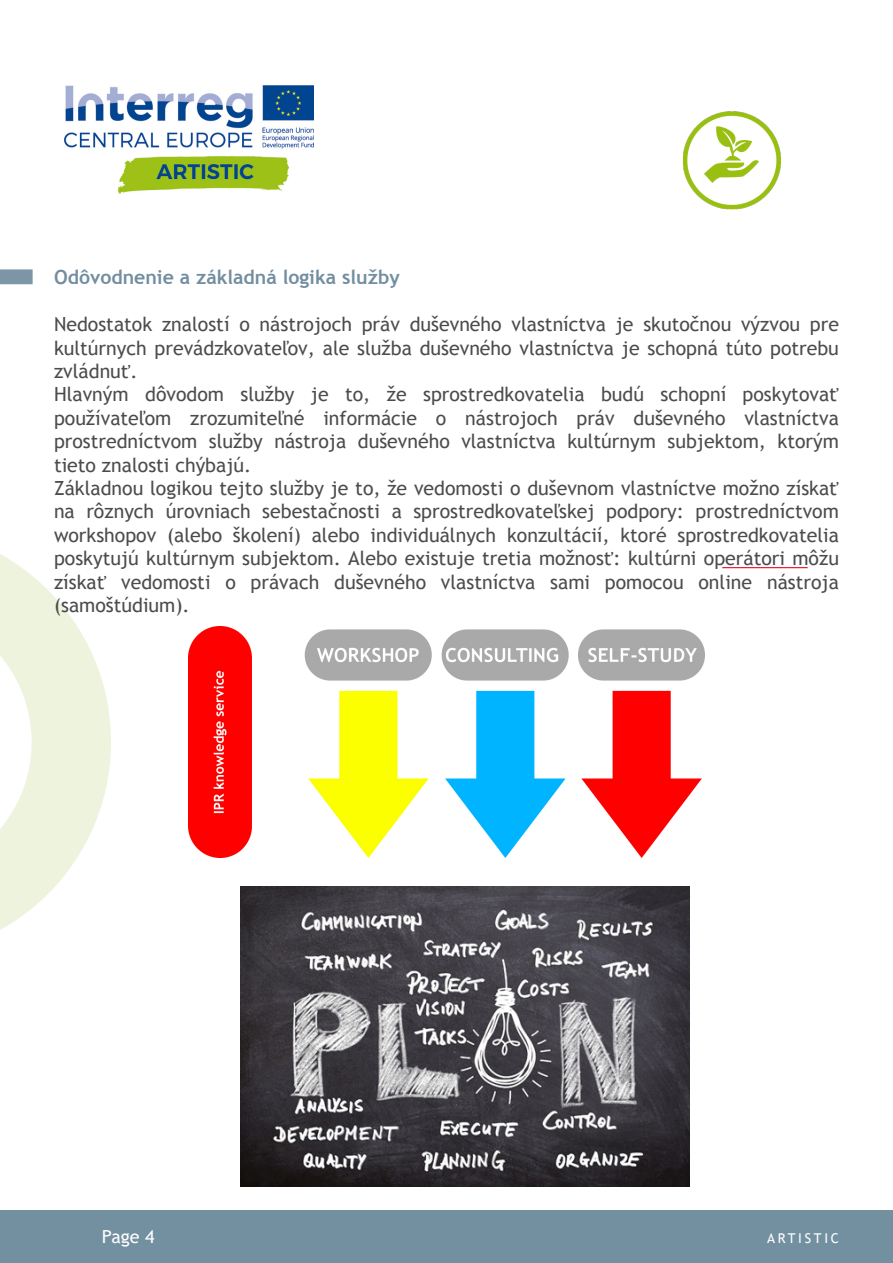
<style>
.page{position:relative;width:893px;height:1263px;background:#fff}
.page>*{position:absolute;margin:0;border:0;box-sizing:border-box;transform-origin:0 0}
.t1{font:19.5px/23.4px "Trebuchet MS";color:#4b4c4d}
.t2{font:700 19.5px "Trebuchet MS";color:#738ea0}
.t3{font:18px "Trebuchet MS";color:#fff}
.t4{font:13.5px "Trebuchet MS";letter-spacing:.2em;color:#fff}
</style>
<div class="page">
<div style="left:0;top:1210px;width:893px;height:53px;background:#7390a1"></div>
<img style="left:65px;top:86px;width:248px;height:107px">
<img style="left:682px;top:111px;width:99px;height:99px">
<img style="left:0;top:554px;width:111px;height:376px">
<hr style="left:722px;top:567px;width:86px;height:1px;background:#ed1a3b">
<img style="left:188px;top:627px;width:517px;height:230px">
<img style="left:240px;top:887px;width:449px;height:299px">
<img style="left:0;top:270px;width:33px;height:15px">
<p class="t2" style="left:54px;top:265px;width:347px">Odôvodnenie a základná logika služby</p>
<p class="t1" style="left:54px;top:313px;width:786px">Nedostatok znalostí o nástrojoch práv duševného vlastníctva je skutočnou výzvou pre kultúrnych prevádzkovateľov, ale služba duševného vlastníctva je schopná túto potrebu zvládnuť.<br>Hlavným dôvodom služby je to, že sprostredkovatelia budú schopní poskytovať používateľom zrozumiteľné informácie o nástrojoch práv duševného vlastníctva prostredníctvom služby nástroja duševného vlastníctva kultúrnym subjektom, ktorým tieto znalosti chýbajú.<br>Základnou logikou tejto služby je to, že vedomosti o duševnom vlastníctve možno získať na rôznych úrovniach sebestačnosti a sprostredkovateľskej podpory: prostredníctvom workshopov (alebo školení) alebo individuálnych konzultácií, ktoré sprostredkovatelia poskytujú kultúrnym subjektom. Alebo existuje tretia možnosť: kultúrni operátori môžu získať vedomosti o právach duševného vlastníctva sami pomocou online nástroja (samoštúdium).</p>
<p class="t3" style="left:102px;top:1225px;width:54px">Page 4</p>
<p class="t4" style="left:767px;top:1230px;width:73px">ARTISTIC</p>
</div>
